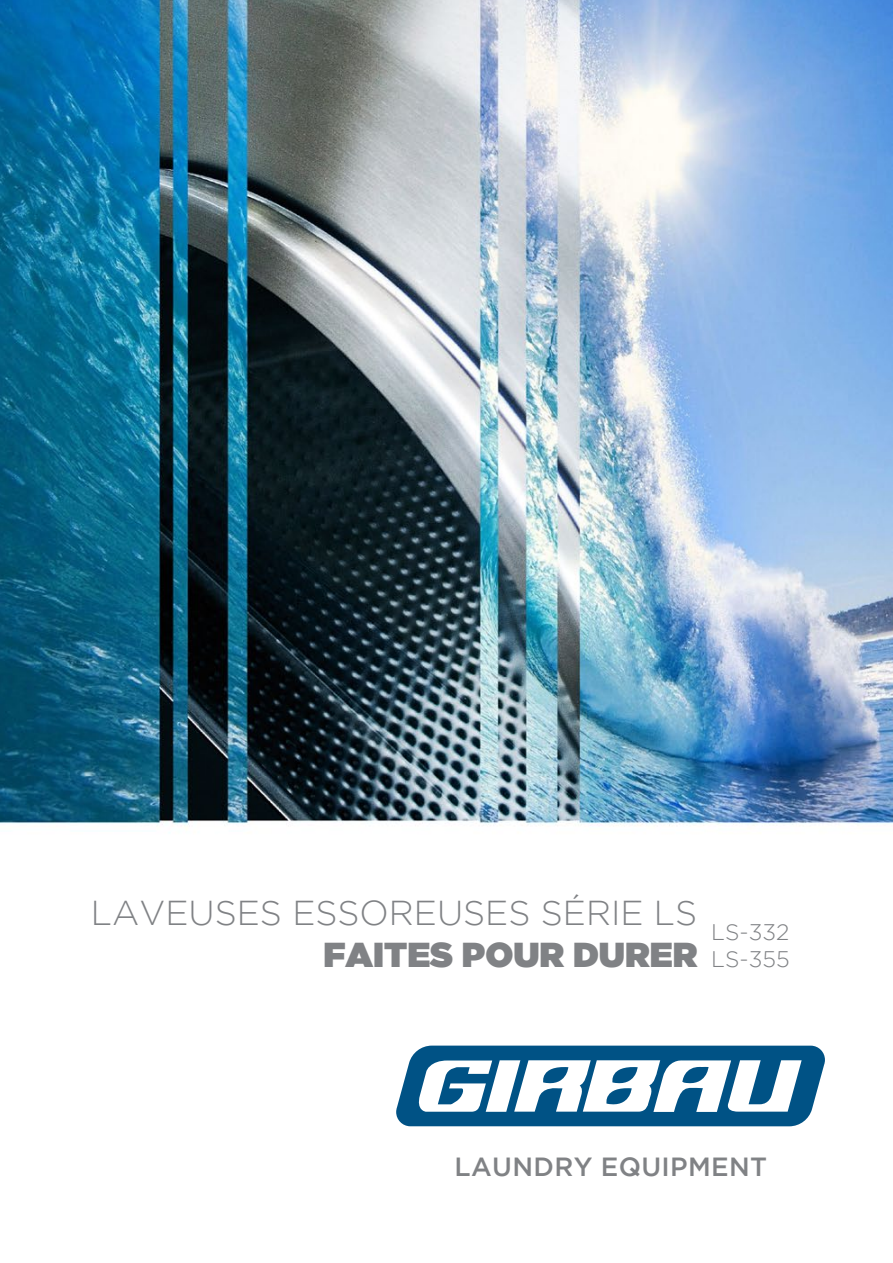
<style>
.page{position:relative;width:893px;height:1263px;background:#fff}
.page>*{position:absolute;margin:0;border:0;box-sizing:border-box;transform-origin:0 0}
.t1{font:300 34.5px/41.4px "Gotham";color:#808285;text-align:right}
.t2{font:500 26.25px "Gotham";letter-spacing:.015em;color:#808285}
.t3{font:300 22.5px "Gotham";color:#808285}
.s1{font-family:"Gotham Ultra";font-weight:400}
</style>
<div class="page">
<img style="left:0;top:0;width:893px;height:1127px">
<svg style="left:396px;top:1045px;width:429px;height:81px"></svg>
<p class="t1" style="left:91px;top:892px;width:608px">LAVEUSES ESSOREUSES SÉRIE LS<br><span class="s1">FAITES POUR DURER</span></p>
<p class="t3" style="left:711px;top:919px;width:80px">LS-332</p>
<p class="t3" style="left:711px;top:946px;width:80px">LS-355</p>
<p class="t2" style="left:455px;top:1152px;width:314px">LAUNDRY EQUIPMENT</p>
</div>
